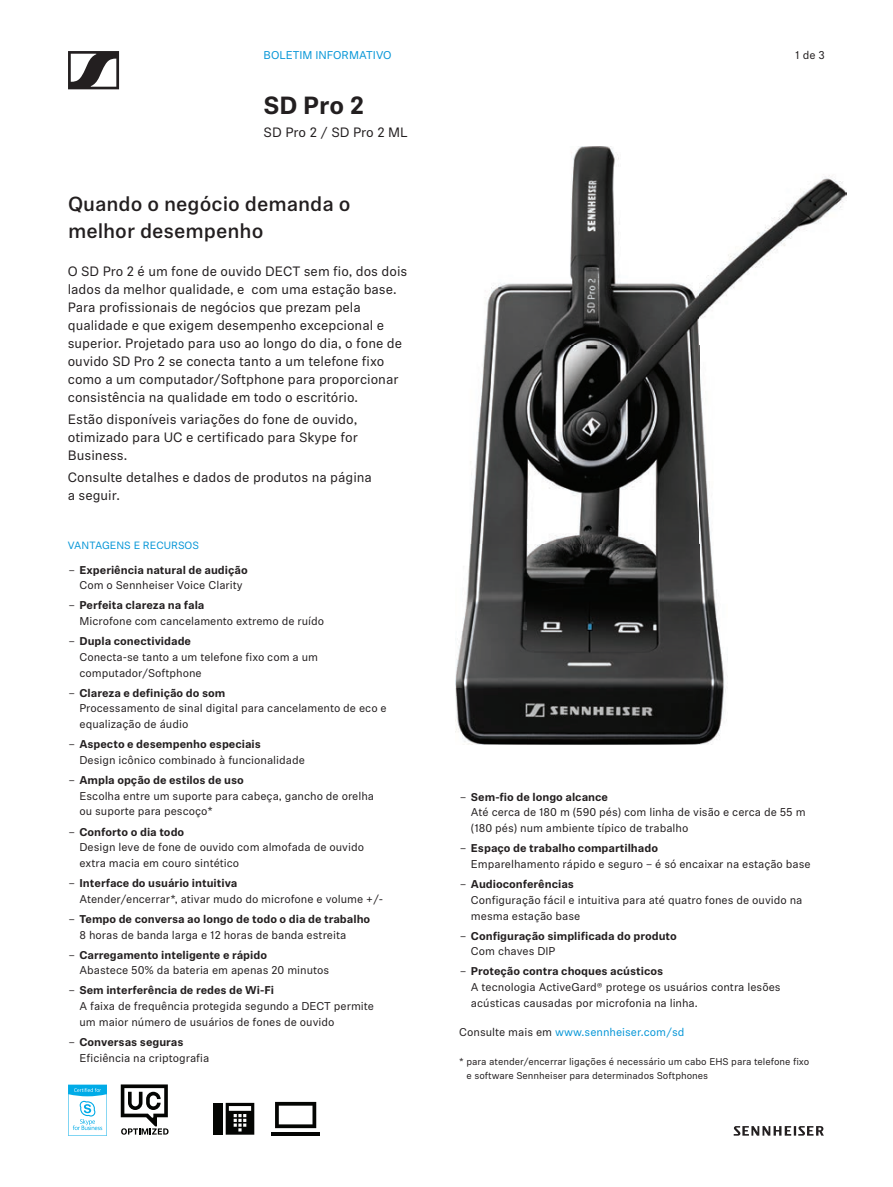
<style>
.page{position:relative;width:893px;height:1187px;background:#fff}
.page>*{position:absolute;margin:0;border:0;box-sizing:border-box;transform-origin:0 0}
.t1{font:700 24.75px "Sennheiser Neue";color:#231f20}
.t2{font:500 20.25px/27px "Sennheiser Neue";color:#231f20}
.t3{font:13.5px/18px "Sennheiser Neue";color:#231f20}
.t4{font:11.25px/15.8px "Sennheiser Neue";color:#231f20}
.t5{font:11.25px "Sennheiser Neue";color:#0696d7}
.t6{font:700 11.25px/15.8px "Sennheiser Neue";color:#231f20}
.t7{font:10.5px "Sennheiser Neue";color:#0696d7}
.t8{font:9.75px/14.7px "Sennheiser Neue";color:#231f20}
.s1{font-weight:700}
.s2{font-weight:400}
.s3{color:#231f20}
</style>
<div class="page">
<svg style="left:68px;top:1084px;width:39px;height:51px"></svg>
<svg style="left:275px;top:1101px;width:41px;height:26px"></svg>
<svg style="left:271px;top:1132px;width:49px;height:3px"></svg>
<div style="left:213px;top:1102px;width:9px;height:32px;background:#040503"></div>
<svg style="left:226px;top:1102px;width:28px;height:32px"></svg>
<svg style="left:121px;top:1084px;width:48px;height:50px"></svg>
<img style="left:456px;top:146px;width:390px;height:598px">
<svg style="left:68px;top:51px;width:51px;height:38px"></svg>
<svg style="left:734px;top:1126px;width:90px;height:9px"></svg>
<p class="t5" style="left:264px;top:47px;width:130px">BOLETIM INFORMATIVO</p>
<h1 class="t1" style="left:264px;top:88px;width:102px">SD Pro 2</h1>
<p class="t3" style="left:264px;top:122px;width:146px">SD Pro 2 / SD Pro 2 ML</p>
<h2 class="t2" style="left:68px;top:189px;width:284px">Quando o negócio demanda o melhor desempenho</h2>
<p class="t3" style="left:68px;top:261px;width:341px">O SD Pro 2 é um fone de ouvido DECT sem fio, dos dois lados da melhor qualidade, e com uma estação base.<br>Para profissionais de negócios que prezam pela qualidade e que exigem desempenho excepcional e superior. Projetado para uso ao longo do dia, o fone de ouvido SD Pro 2 se conecta tanto a um telefone fixo como a um computador/Softphone para proporcionar consistência na qualidade em todo o escritório.</p>
<p class="t3" style="left:68px;top:409px;width:292px;text-align:justify">Estão disponíveis variações do fone de ouvido, otimizado para UC e certificado para Skype for Business.</p>
<p class="t3" style="left:68px;top:468px;width:306px">Consulte detalhes e dados de produtos na página a seguir.</p>
<p class="t7" style="left:68px;top:538px;width:133px">VANTAGENS E RECURSOS</p>
<p class="t4" style="left:69px;top:561px;width:180px;text-align:center">– <span class="s1">Experiência natural de audição<br></span>Com o Sennheiser Voice Clarity</p>
<p class="t4" style="left:79px;top:597px;width:246px;text-indent:-11px">– <span class="s1">Perfeita clareza na fala<br></span>Microfone com cancelamento extremo de ruído</p>
<p class="t4" style="left:79px;top:632px;width:240px;text-indent:-11px">– <span class="s1">Dupla conectividade<br></span>Conecta-se tanto a um telefone fixo com a um computador/Softphone</p>
<p class="t4" style="left:79px;top:684px;width:309px;text-indent:-11px">– <span class="s1">Clareza e definição do som<br></span>Processamento de sinal digital para cancelamento de eco e equalização de áudio</p>
<p class="t4" style="left:79px;top:735px;width:227px;text-indent:-11px">– <span class="s1">Aspecto e desempenho especiais<br></span>Design icônico combinado à funcionalidade</p>
<p class="t4" style="left:79px;top:771px;width:296px;text-indent:-11px">– <span class="s1">Ampla opção de estilos de uso<br></span>Escolha entre um suporte para cabeça, gancho de orelha ou suporte para pescoço*</p>
<p class="t4" style="left:79px;top:823px;width:286px;text-indent:-11px">– <span class="s1">Conforto o dia todo<br></span>Design leve de fone de ouvido com almofada de ouvido extra macia em couro sintético</p>
<p class="t4" style="left:79px;top:874px;width:305px;text-indent:-11px">– <span class="s1">Interface do usuário intuitiva<br></span>Atender/encerrar*, ativar mudo do microfone e volume +/-</p>
<p class="t4" style="left:79px;top:910px;width:292px;text-indent:-11px">– <span class="s1">Tempo de conversa ao longo de todo o dia de trabalho<br></span>8 horas de banda larga e 12 horas de banda estreita</p>
<p class="t4" style="left:79px;top:946px;width:251px;text-indent:-11px">– <span class="s1">Carregamento inteligente e rápido<br></span>Abastece 50% da bateria em apenas 20 minutos</p>
<p class="t4" style="left:79px;top:981px;width:296px;text-indent:-11px">– <span class="s1">Sem interferência de redes de Wi-Fi<br></span>A faixa de frequência protegida segundo a DECT permite um maior número de usuários de fones de ouvido</p>
<p class="t4" style="left:79px;top:1033px;width:131px;text-indent:-11px">– <span class="s1">Conversas seguras<br></span>Eficiência na criptografia</p>
<p class="t4" style="left:795px;top:47px;width:31px">1 de 3</p>
<p class="t4" style="left:471px;top:788px;width:336px;text-indent:-11px">– <span class="s1">Sem-fio de longo alcance<br></span>Até cerca de 180 m (590 pés) com linha de visão e cerca de 55 m (180 pés) num ambiente típico de trabalho</p>
<p class="t4" style="left:471px;top:839px;width:341px;text-indent:-11px">– <span class="s1">Espaço de trabalho compartilhado<br></span>Emparelhamento rápido e seguro – é só encaixar na estação base</p>
<p class="t4" style="left:471px;top:875px;width:333px;text-indent:-11px">– <span class="s1">Audioconferências<br></span>Configuração fácil e intuitiva para até quatro fones de ouvido na mesma estação base</p>
<p class="t6" style="left:471px;top:927px;width:207px;text-indent:-11px"><span class="s2">–</span> Configuração simplificada do produto<br><span class="s2">Com chaves DIP</span></p>
<p class="t4" style="left:471px;top:962px;width:311px;text-indent:-11px">– <span class="s1">Proteção contra choques acústicos<br></span>A tecnologia ActiveGard® protege os usuários contra lesões acústicas causadas por microfonia na linha.</p>
<p class="t5" style="left:459px;top:1024px;width:227px"><span class="s3">Consulte mais em</span> www.sennheiser.com/sd</p>
<p class="t8" style="left:466px;top:1053px;width:344px;text-indent:-7px">* para atender/encerrar ligações é necessário um cabo EHS para telefone fixo e software Sennheiser para determinados Softphones</p>
</div>
